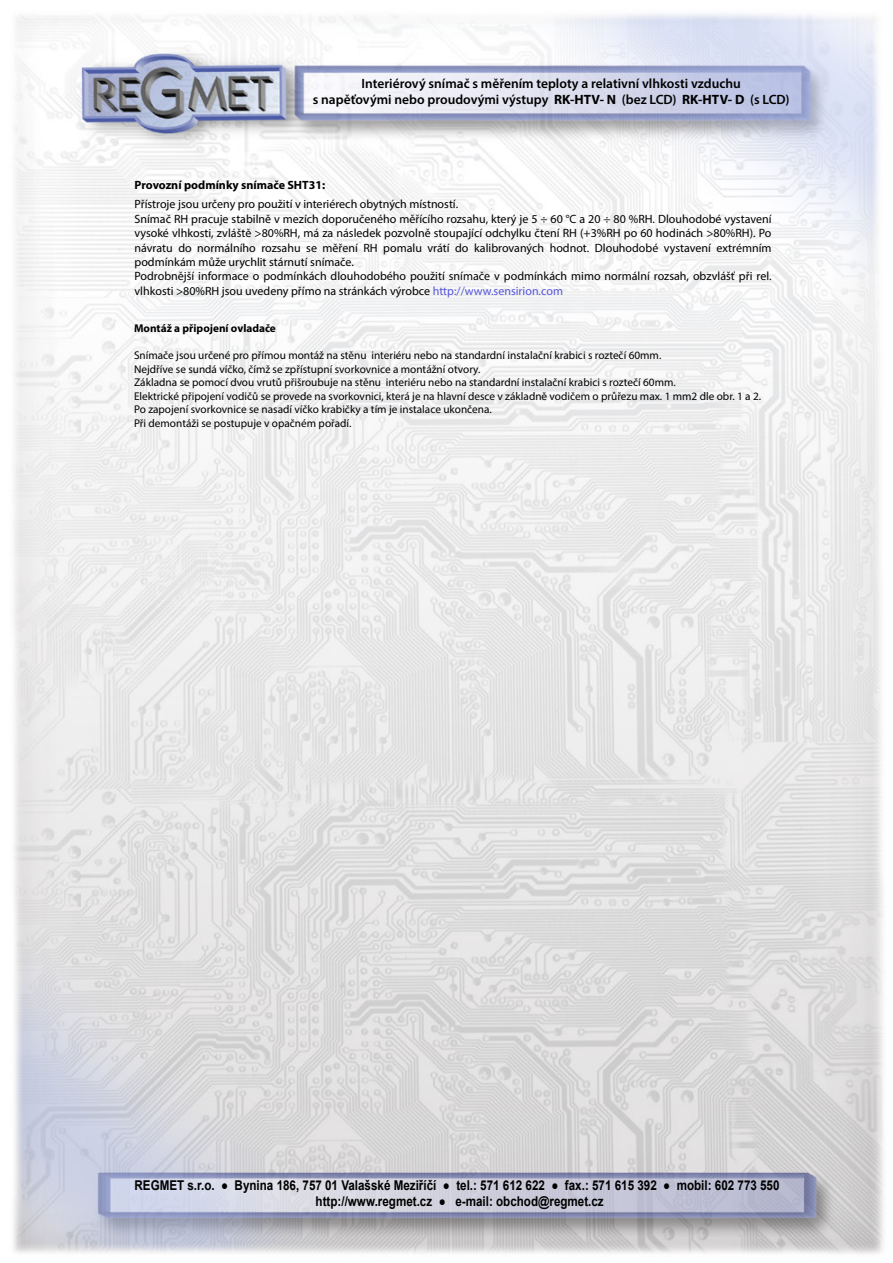
<style>
.page{position:relative;width:893px;height:1263px;background:#fff}
.page>*{position:absolute;margin:0;border:0;box-sizing:border-box;transform-origin:0 0}
.t1{font:700 13.5px/16.2px "Arial";color:#000;text-align:center;scale:.86 1}
.t2{font:600 13.5px/16.2px "Myriad Pro";color:#000;text-align:center}
.t3{font:12px/14.4px "Myriad Pro";color:#000}
.t4{font:700 12px "Myriad Pro";color:#000}
.t5{font:11.25px/13.5px "Myriad Pro";color:#000}
.t6{font:700 11.25px "Myriad Pro";color:#000}
.s1{font-weight:700}
.s2{color:#5454dd}
</style>
<div class="page">
<img style="left:13px;top:14px;width:871px;height:1240px">
<p class="t2" style="left:313px;top:75px;width:478px">Interiérový snímač s měřením teploty a relativní vlhkosti vzduchu<br>s napěťovými nebo proudovými výstupy <span class="s1">RK-HTV- N</span> (bez LCD) <span class="s1">RK-HTV- D</span> (s LCD)</p>
<p class="t4" style="left:134px;top:177px;width:192px">Provozní podmínky snímače SHT31:</p>
<p class="t3" style="left:134px;top:197px;width:638px">Přístroje jsou určeny pro použití v interiérech obytných místností.<br>Snímač RH pracuje stabilně v mezích doporučeného měřícího rozsahu, který je 5 ÷ 60 °C a 20 ÷ 80 %RH. Dlouhodobé vystavení vysoké vlhkosti, zvláště &gt;80%RH, má za následek pozvolně stoupající odchylku čtení RH (+3%RH po 60 hodinách &gt;80%RH). Po návratu do normálního rozsahu se měření RH pomalu vrátí do kalibrovaných hodnot. Dlouhodobé vystavení extrémním podmínkám může urychlit stárnutí snímače.<br>Podrobnější informace o podmínkách dlouhodobého použití snímače v podmínkách mimo normální rozsah, obzvlášť při rel. vlhkosti &gt;80%RH jsou uvedeny přímo na stránkách výrobce <span class="s2">http://www.sensirion.com</span></p>
<p class="t6" style="left:134px;top:321px;width:143px">Montáž a připojení ovladače</p>
<p class="t5" style="left:134px;top:349px;width:629px">Snímače jsou určené pro přímou montáž na stěnu interiéru nebo na standardní instalační krabici s roztečí 60mm.<br>Nejdříve se sundá víčko, čímž se zpřístupní svorkovnice a montážní otvory.<br>Základna se pomocí dvou vrutů přišroubuje na stěnu interiéru nebo na standardní instalační krabici s roztečí 60mm.<br>Elektrické připojení vodičů se provede na svorkovnici, která je na hlavní desce v základně vodičem o průřezu max. 1 mm2 dle obr. 1 a 2.<br>Po zapojení svorkovnice se nasadí víčko krabičky a tím je instalace ukončena.<br>Při demontáži se postupuje v opačném pořadí.</p>
<p class="t1" style="left:134px;top:1177px;width:751px">REGMET s.r.o. ● Bynina 186, 757 01 Valašské Meziříčí ● tel.: 571 612 622 ● fax.: 571 615 392 ● mobil: 602 773 550 http://www.regmet.cz ● e-mail: obchod@regmet.cz</p>
</div>
